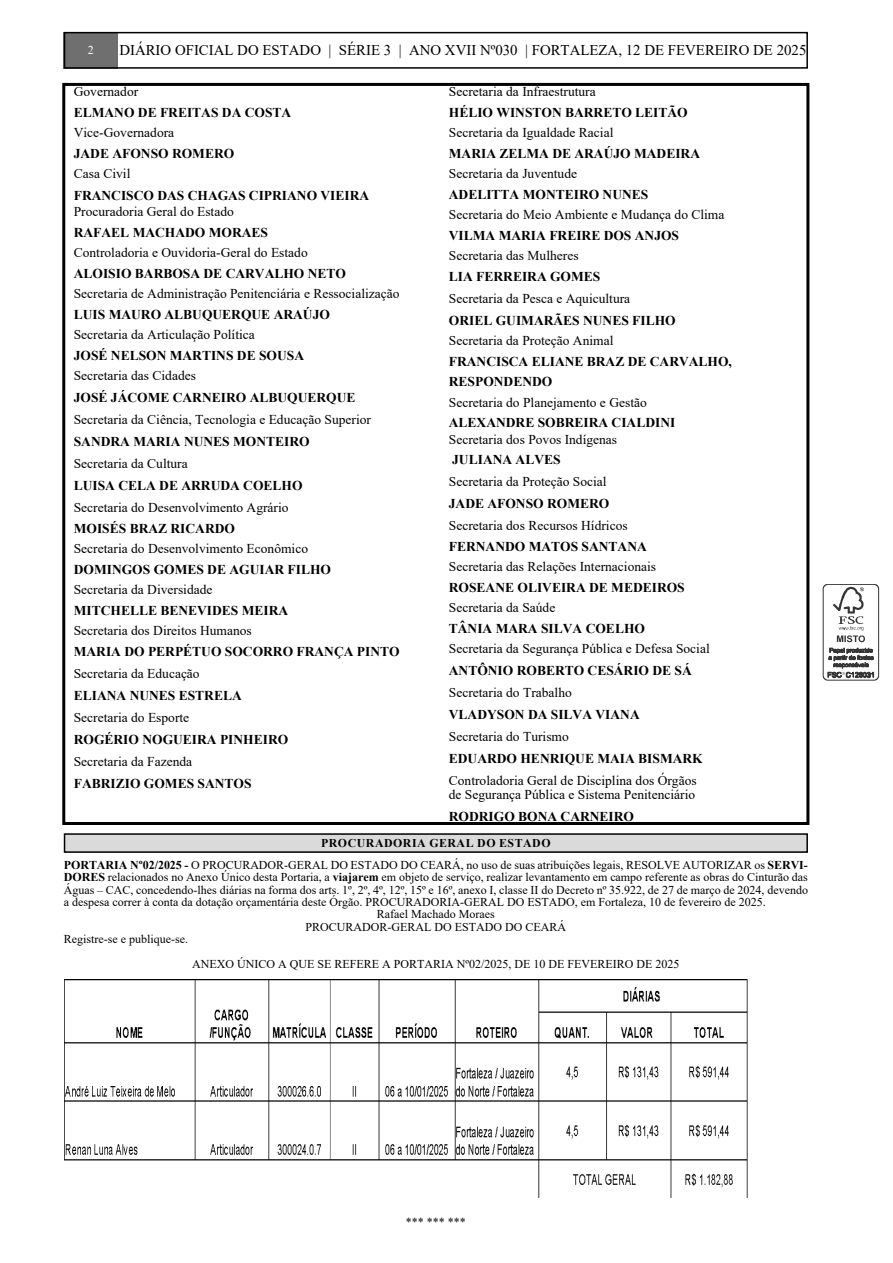
<style>
.page{position:relative;width:893px;height:1263px;background:#fff}
.page>*{position:absolute;margin:0;border:0;box-sizing:border-box;transform-origin:0 0}
.t1{font:14.85px "Times New Roman";color:#000}
.t2{font:13.5px/13.5px "Times New Roman";color:#000}
.t3{font:700 13.5px/20.5px "Times New Roman";color:#000}
.t4{font:12px "Times New Roman";color:#000}
.t5{font:12px "Times New Roman";color:#fff}
.t6{font:700 11.85px "Times New Roman";letter-spacing:.045em;color:#000}
.s1{font-weight:700}
</style>
<div class="page">
<div style="left:64px;top:32px;width:54px;height:37px;background:#6f6f6f"></div>
<div style="left:64px;top:32px;width:744px;height:37px;border:2px solid #000"></div>
<svg style="left:823px;top:584px;width:56px;height:96px"></svg>
<div style="left:62px;top:83px;width:747px;height:742px;border:3px solid #000"></div>
<div style="left:65px;top:834px;width:742px;height:18px;background:#dadada"></div>
<div style="left:64px;top:833px;width:744px;height:20px;border:2px solid #000"></div>
<img style="left:64px;top:980px;width:684px;height:217px">
<p class="t5" style="left:88px;top:42px;width:7px">2</p>
<p class="t1" style="left:119px;top:40px;width:689px">DIÁRIO OFICIAL DO ESTADO | SÉRIE 3 | ANO XVII Nº030 | FORTALEZA, 12 DE FEVEREIRO DE 2025</p>
<p class="t2" style="left:74px;top:84px;width:66px">Governador</p>
<p class="t3" style="left:74px;top:101px;width:219px">ELMANO DE FREITAS DA COSTA</p>
<p class="t2" style="left:74px;top:125px;width:102px">Vice-Governadora</p>
<p class="t3" style="left:74px;top:142px;width:162px">JADE AFONSO ROMERO</p>
<p class="t2" style="left:74px;top:166px;width:58px">Casa Civil</p>
<p class="t3" style="left:74px;top:185px;width:297px">FRANCISCO DAS CHAGAS CIPRIANO VIEIRA</p>
<p class="t2" style="left:74px;top:204px;width:162px">Procuradoria Geral do Estado</p>
<p class="t3" style="left:74px;top:221px;width:196px">RAFAEL MACHADO MORAES</p>
<p class="t2" style="left:74px;top:245px;width:235px">Controladoria e Ouvidoria-Geral do Estado</p>
<p class="t3" style="left:74px;top:262px;width:274px">ALOISIO BARBOSA DE CARVALHO NETO</p>
<p class="t2" style="left:74px;top:286px;width:327px">Secretaria de Administração Penitenciária e Ressocialização</p>
<p class="t3" style="left:74px;top:303px;width:258px">LUIS MAURO ALBUQUERQUE ARAÚJO</p>
<p class="t2" style="left:74px;top:327px;width:183px">Secretaria da Articulação Política</p>
<p class="t3" style="left:74px;top:345px;width:232px">JOSÉ NELSON MARTINS DE SOUSA</p>
<p class="t2" style="left:74px;top:369px;width:124px">Secretaria das Cidades</p>
<p class="t3" style="left:74px;top:387px;width:283px">JOSÉ JÁCOME CARNEIRO ALBUQUERQUE</p>
<p class="t2" style="left:74px;top:413px;width:299px">Secretaria da Ciência, Tecnologia e Educação Superior</p>
<p class="t3" style="left:74px;top:431px;width:237px">SANDRA MARIA NUNES MONTEIRO</p>
<p class="t2" style="left:74px;top:457px;width:115px">Secretaria da Cultura</p>
<p class="t3" style="left:74px;top:475px;width:230px">LUISA CELA DE ARRUDA COELHO</p>
<p class="t2" style="left:74px;top:501px;width:216px">Secretaria do Desenvolvimento Agrário</p>
<p class="t3" style="left:74px;top:518px;width:163px">MOISÉS BRAZ RICARDO</p>
<p class="t2" style="left:74px;top:542px;width:236px">Secretaria do Desenvolvimento Econômico</p>
<p class="t3" style="left:74px;top:559px;width:259px">DOMINGOS GOMES DE AGUIAR FILHO</p>
<p class="t2" style="left:74px;top:583px;width:140px">Secretaria da Diversidade</p>
<p class="t3" style="left:74px;top:600px;width:216px">MITCHELLE BENEVIDES MEIRA</p>
<p class="t2" style="left:74px;top:624px;width:180px">Secretaria dos Direitos Humanos</p>
<p class="t3" style="left:74px;top:641px;width:327px">MARIA DO PERPÉTUO SOCORRO FRANÇA PINTO</p>
<p class="t2" style="left:74px;top:666px;width:127px">Secretaria da Educação</p>
<p class="t3" style="left:74px;top:685px;width:170px">ELIANA NUNES ESTRELA</p>
<p class="t2" style="left:74px;top:710px;width:117px">Secretaria do Esporte</p>
<p class="t3" style="left:74px;top:729px;width:216px">ROGÉRIO NOGUEIRA PINHEIRO</p>
<p class="t2" style="left:74px;top:754px;width:120px">Secretaria da Fazenda</p>
<p class="t3" style="left:74px;top:773px;width:179px">FABRIZIO GOMES SANTOS</p>
<p class="t2" style="left:449px;top:85px;width:148px">Secretaria da Infraestrutura</p>
<p class="t3" style="left:449px;top:102px;width:240px">HÉLIO WINSTON BARRETO LEITÃO</p>
<p class="t2" style="left:449px;top:126px;width:166px">Secretaria da Igualdade Racial</p>
<p class="t3" style="left:449px;top:143px;width:253px">MARIA ZELMA DE ARAÚJO MADEIRA</p>
<p class="t2" style="left:449px;top:167px;width:130px">Secretaria da Juventude</p>
<p class="t3" style="left:449px;top:184px;width:201px">ADELITTA MONTEIRO NUNES</p>
<p class="t2" style="left:449px;top:208px;width:277px">Secretaria do Meio Ambiente e Mudança do Clima</p>
<p class="t3" style="left:449px;top:225px;width:232px">VILMA MARIA FREIRE DOS ANJOS</p>
<p class="t2" style="left:449px;top:249px;width:131px">Secretaria das Mulheres</p>
<p class="t3" style="left:449px;top:266px;width:153px">LIA FERREIRA GOMES</p>
<p class="t2" style="left:449px;top:291px;width:183px">Secretaria da Pesca e Aquicultura</p>
<p class="t3" style="left:449px;top:310px;width:228px">ORIEL GUIMARÃES NUNES FILHO</p>
<p class="t2" style="left:449px;top:334px;width:166px">Secretaria da Proteção Animal</p>
<p class="t3" style="left:449px;top:351px;width:285px">FRANCISCA ELIANE BRAZ DE CARVALHO,<br>RESPONDENDO</p>
<p class="t2" style="left:449px;top:395px;width:199px">Secretaria do Planejamento e Gestão</p>
<p class="t3" style="left:449px;top:412px;width:228px">ALEXANDRE SOBREIRA CIALDINI</p>
<p class="t2" style="left:449px;top:432px;width:170px">Secretaria dos Povos Indígenas</p>
<p class="t3" style="left:452px;top:449px;width:110px">JULIANA ALVES</p>
<p class="t2" style="left:449px;top:474px;width:159px">Secretaria da Proteção Social</p>
<p class="t3" style="left:449px;top:493px;width:162px">JADE AFONSO ROMERO</p>
<p class="t2" style="left:449px;top:518px;width:180px">Secretaria dos Recursos Hídricos</p>
<p class="t3" style="left:449px;top:535px;width:199px">FERNANDO MATOS SANTANA</p>
<p class="t2" style="left:449px;top:559px;width:209px">Secretaria das Relações Internacionais</p>
<p class="t3" style="left:449px;top:576px;width:237px">ROSEANE OLIVEIRA DE MEDEIROS</p>
<p class="t2" style="left:449px;top:600px;width:108px">Secretaria da Saúde</p>
<p class="t3" style="left:449px;top:617px;width:198px">TÂNIA MARA SILVA COELHO</p>
<p class="t2" style="left:449px;top:641px;width:262px">Secretaria da Segurança Pública e Defesa Social</p>
<p class="t3" style="left:449px;top:660px;width:245px">ANTÔNIO ROBERTO CESÁRIO DE SÁ</p>
<p class="t2" style="left:449px;top:685px;width:124px">Secretaria do Trabalho</p>
<p class="t3" style="left:449px;top:704px;width:192px">VLADYSON DA SILVA VIANA</p>
<p class="t2" style="left:449px;top:729px;width:121px">Secretaria do Turismo</p>
<p class="t3" style="left:449px;top:748px;width:255px">EDUARDO HENRIQUE MAIA BISMARK</p>
<p class="t2" style="left:449px;top:773px;width:249px">Controladoria Geral de Disciplina dos Órgãos de Segurança Pública e Sistema Penitenciário</p>
<p class="t3" style="left:449px;top:805px;width:187px">RODRIGO BONA CARNEIRO</p>
<p class="t6" style="left:321px;top:834px;width:231px">PROCURADORIA GERAL DO ESTADO</p>
<p class="t4" style="left:64px;top:857px;width:746px"><span class="s1">PORTARIA Nº02/2025 -</span> O PROCURADOR-GERAL DO ESTADO DO CEARÁ, no uso de suas atribuições legais, RESOLVE AUTORIZAR os <span class="s1">SERVI-</span></p>
<p class="t4" style="left:64px;top:869px;width:746px"><span class="s1">DORES</span> relacionados no Anexo Único desta Portaria, a <span class="s1">viajarem</span> em objeto de serviço, realizar levantamento em campo referente as obras do Cinturão das</p>
<p class="t4" style="left:64px;top:881px;width:746px">Águas – CAC, concedendo-lhes diárias na forma dos arts. 1º, 2º, 4º, 12º, 15º e 16º, anexo I, classe II do Decreto nº 35.922, de 27 de março de 2024, devendo</p>
<p class="t4" style="left:64px;top:893px;width:704px">a despesa correr à conta da dotação orçamentária deste Órgão. PROCURADORIA-GERAL DO ESTADO, em Fortaleza, 10 de fevereiro de 2025.</p>
<p class="t4" style="left:377px;top:906px;width:119px">Rafael Machado Moraes</p>
<p class="t4" style="left:305px;top:918px;width:262px">PROCURADOR-GERAL DO ESTADO DO CEARÁ</p>
<p class="t4" style="left:64px;top:930px;width:126px">Registre-se e publique-se.</p>
<p class="t4" style="left:192px;top:955px;width:489px">ANEXO ÚNICO A QUE SE REFERE A PORTARIA Nº02/2025, DE 10 DE FEVEREIRO DE 2025</p>
<p class="t4" style="left:406px;top:1214px;width:61px">*** *** ***</p>
</div>
